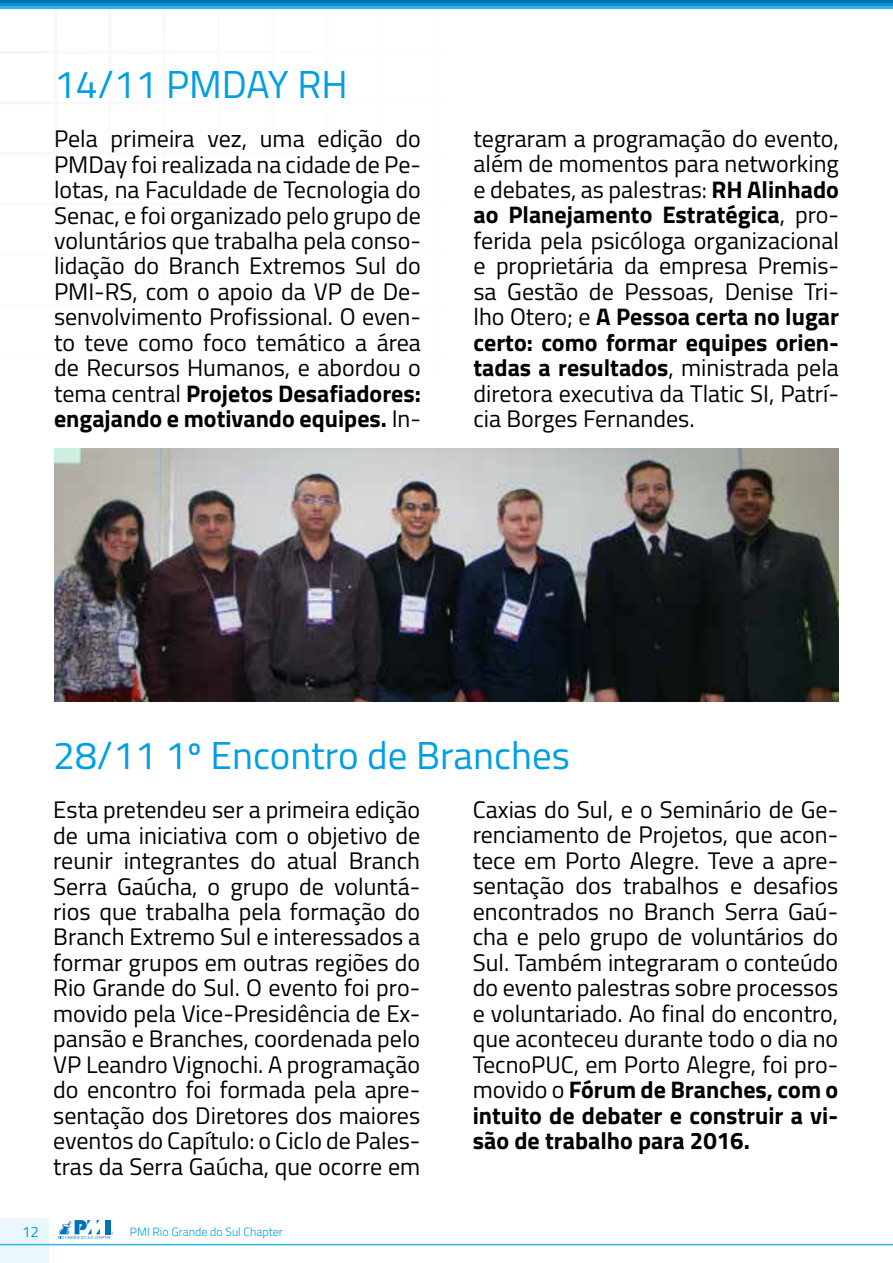
<style>
.page{position:relative;width:893px;height:1263px;background:#fff}
.page>*{position:absolute;margin:0;border:0;box-sizing:border-box;transform-origin:0 0}
.t1{font:39px "Titillium Web";color:#009fe3}
.t2{font:24px/25.5px "Titillium Web";color:#000;text-align:justify}
.t3{font:15px "Titillium Web";color:#009fe3}
.t4{font:300 12px "Titillium Web";color:#009fe3}
.s1{font-weight:700}
</style>
<div class="page">
<hr style="left:0;top:1244px;width:893px;height:1px;background:#2fb4e9">
<div style="left:0;top:1218px;width:48px;height:45px;background:#eaf7fc"></div>
<hr style="left:0;top:0;width:893px;height:3px;background:#0072bb">
<hr style="left:0;top:3px;width:893px;height:3px;background:#1092c4">
<hr style="left:0;top:6px;width:893px;height:3px;background:#2fb4e9">
<svg style="left:58px;top:1220px;width:55px;height:19px"></svg>
<img style="left:54px;top:449px;width:785px;height:253px">
<h1 class="t1" style="left:54px;top:56px;width:295px">14/11 PMDAY RH</h1>
<p class="t2" style="left:54px;top:125px;width:368px">Pela primeira vez, uma edição do PMDay foi realizada na cidade de Pe&shy;lotas, na Faculdade de Tecnologia do Senac, e foi organizado pelo grupo de voluntários que trabalha pela conso&shy;lidação do Branch Extremos Sul do PMI-RS, com o apoio da VP de De&shy;senvolvimento Profissional. O even&shy;to teve como foco temático a área de Recursos Humanos, e abordou o tema central <span class="s1">Projetos Desafiadores: engajando e motivando equipes.</span> In-</p>
<p class="t2" style="left:473px;top:124px;width:367px">tegraram a programação do evento, além de momentos para networking e debates, as palestras: <span class="s1">RH Alinhado ao Planejamento Estratégica</span>, pro&shy;ferida pela psicóloga organizacional e proprietária da empresa Premis&shy;sa Gestão de Pessoas, Denise Tri&shy;lho Otero; e <span class="s1">A Pessoa certa no lugar certo: como formar equipes orien&shy;tadas a resultados</span>, ministrada pela diretora executiva da Tlatic SI, Patrí&shy;cia Borges Fernandes.</p>
<h1 class="t1" style="left:53px;top:727px;width:518px">28/11 1º Encontro de Branches</h1>
<p class="t2" style="left:53px;top:796px;width:368px">Esta pretendeu ser a primeira edição de uma iniciativa com o objetivo de reunir integrantes do atual Branch Serra Gaúcha, o grupo de voluntá&shy;rios que trabalha pela formação do Branch Extremo Sul e interessados a formar grupos em outras regiões do Rio Grande do Sul. O evento foi pro&shy;movido pela Vice-Presidência de Ex&shy;pansão e Branches, coordenada pelo VP Leandro Vignochi. A programação do encontro foi formada pela apre&shy;sentação dos Diretores dos maiores eventos do Capítulo: o Ciclo de Pales&shy;tras da Serra Gaúcha, que ocorre em</p>
<p class="t3" style="left:22px;top:1220px;width:18px">12</p>
<p class="t4" style="left:130px;top:1223px;width:155px">PMI Rio Grande do Sul Chapter</p>
<p class="t2" style="left:473px;top:795px;width:367px">Caxias do Sul, e o Seminário de Ge&shy;renciamento de Projetos, que acon&shy;tece em Porto Alegre. Teve a apre&shy;sentação dos trabalhos e desafios encontrados no Branch Serra Gaú&shy;cha e pelo grupo de voluntários do Sul. Também integraram o conteúdo do evento palestras sobre processos e voluntariado. Ao final do encontro, que aconteceu durante todo o dia no TecnoPUC, em Porto Alegre, foi pro&shy;movido o <span class="s1">Fórum de Branches, com o intuito de debater e construir a vi&shy;são de trabalho para 2016.</span></p>
</div>
